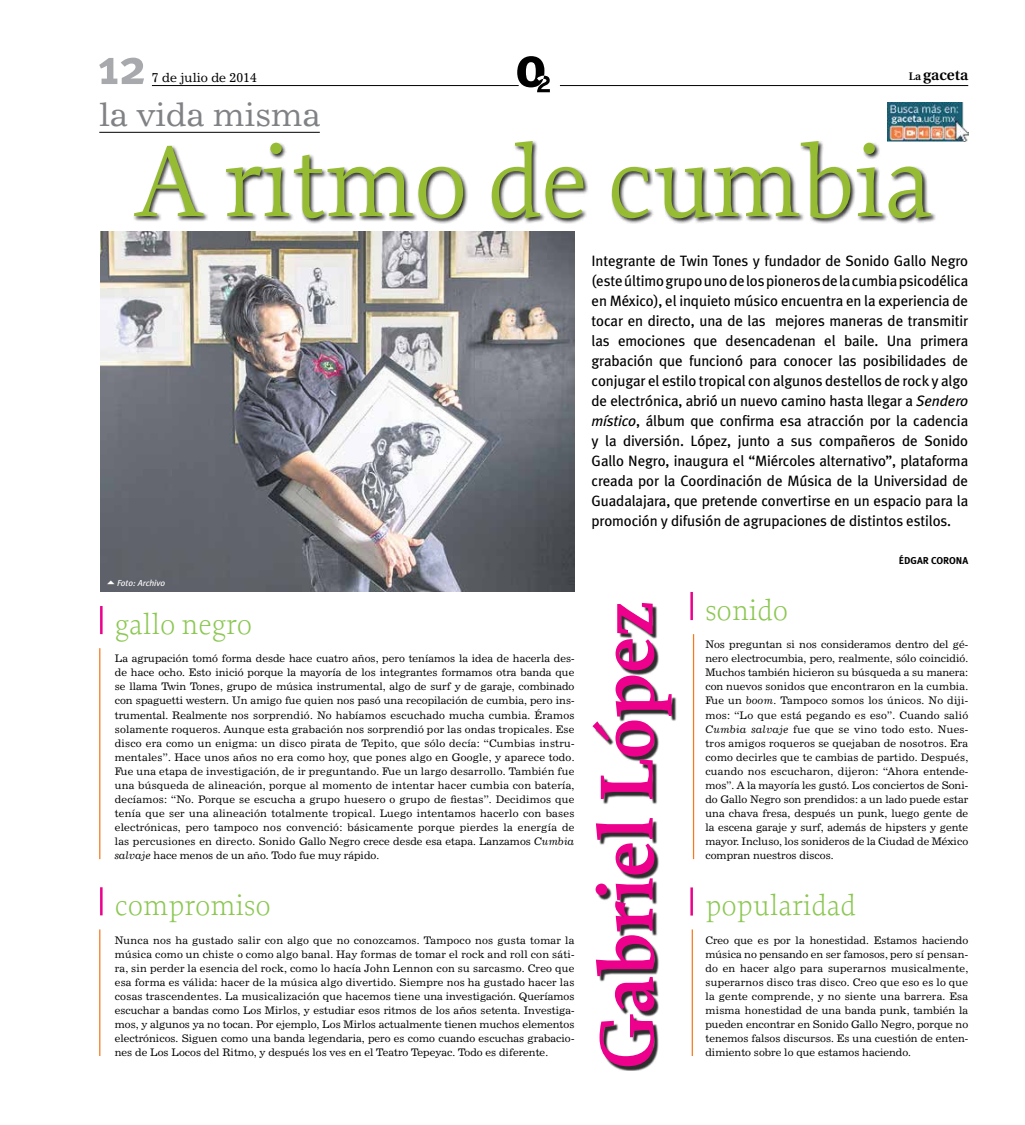
<style>
.page{position:relative;width:1025px;height:1125px;background:#fff}
.page>*{position:absolute;margin:0;border:0;box-sizing:border-box;transform-origin:0 0}
.t1{font:105.12px "Proforma";letter-spacing:-.01em;color:#96bc33}
.t2{font:600 79.25px "Proforma";letter-spacing:-.01em;color:#ec008c}
.t3{font:700 50px "Meta Plus";color:#a7a9ac}
.t4{font:32.25px "News 702 BT";color:#808285}
.t5{font:300 30px "Proforma";color:#8bc751}
.t6{font:600 15.12px "Utopia";color:#000}
.t7{font:15px/20px "Meta Plus";letter-spacing:-.01em;color:#000;text-align:justify}
.t8{font:12.5px "News 702 BT";color:#000}
.t9{font:10.25px/14.1px "News 702 BT";color:#000;text-align:justify}
.t10{font:700 10px "Meta Plus";color:#000}
.t11{font:italic 8.75px "Meta Plus";color:#fff}
.s1{font-size:11px}
.s2{font-style:italic}
</style>
<div class="page">
<svg style="left:517px;top:56px;width:32px;height:36px"></svg>
<hr style="left:152px;top:85px;width:366px;height:1px;background:#000">
<hr style="left:559px;top:85px;width:408px;height:1px;background:#000">
<hr style="left:99px;top:132px;width:221px;height:1px;background:#000">
<hr style="left:99px;top:648px;width:1px;height:211px;background:#f47920">
<hr style="left:99px;top:929px;width:1px;height:127px;background:#f47920">
<hr style="left:692px;top:634px;width:2px;height:225px;background:#f47920">
<hr style="left:691px;top:929px;width:1px;height:127px;background:#f47920">
<hr style="left:100px;top:606px;width:2px;height:28px;background:#ec008c">
<hr style="left:100px;top:887px;width:2px;height:28px;background:#ec008c">
<hr style="left:690px;top:592px;width:2px;height:28px;background:#ec008c">
<hr style="left:690px;top:887px;width:2px;height:29px;background:#ec008c">
<div style="left:594px;top:605px;width:82px;height:466px;background:#000;opacity:.83"></div>
<div style="left:133px;top:140px;width:803px;height:85px;background:#000;opacity:.86"></div>
<img style="left:100px;top:232px;width:474px;height:360px">
<img style="left:886px;top:103px;width:82px;height:39px">
<svg style="left:107px;top:580px;width:7px;height:4px"></svg>
<h3 class="t3" style="left:99px;top:38px;width:49px">12</h3>
<p class="t8" style="left:152px;top:70px;width:106px">7 de julio de 2014</p>
<h3 class="t6" style="left:908px;top:66px;width:61px"><span class="s1">La</span> gaceta</h3>
<h3 class="t4" style="left:100px;top:94px;width:222px">la vida misma</h3>
<h1 class="t1" style="left:133px;top:117px;width:800px">A ritmo de cumbia</h1>
<p class="t11" style="left:117px;top:578px;width:50px">Foto: Archivo</p>
<h3 class="t5" style="left:115px;top:606px;width:139px">gallo negro</h3>
<p class="t9" style="left:115px;top:651px;width:461px">La agrupación tomó forma desde hace cuatro años, pero teníamos la idea de hacerla des&shy;de hace ocho. Esto inició porque la mayoría de los integrantes formamos otra banda que se llama Twin Tones, grupo de música instrumental, algo de surf y de garaje, combinado con spaguetti western. Un amigo fue quien nos pasó una recopilación de cumbia, pero ins&shy;trumental. Realmente nos sorprendió. No habíamos escuchado mucha cumbia. Éramos solamente roqueros. Aunque esta grabación nos sorprendió por las ondas tropicales. Ese disco era como un enigma: un disco pirata de Tepito, que sólo decía: “Cumbias instru&shy;mentales”. Hace unos años no era como hoy, que pones algo en Google, y aparece todo.<br>Fue una etapa de investigación, de ir preguntando. Fue un largo desarrollo. También fue una búsqueda de alineación, porque al momento de intentar hacer cumbia con batería, decíamos: “No. Porque se escucha a grupo huesero o grupo de fiestas”. Decidimos que tenía que ser una alineación totalmente tropical. Luego intentamos hacerlo con bases electrónicas, pero tampoco nos convenció: básicamente porque pierdes la energía de las percusiones en directo. Sonido Gallo Negro crece desde esa etapa. Lanzamos <span class="s2">Cumbia salvaje</span> hace menos de un año. Todo fue muy rápido.</p>
<h3 class="t5" style="left:115px;top:887px;width:157px">compromiso</h3>
<p class="t9" style="left:115px;top:933px;width:461px">Nunca nos ha gustado salir con algo que no conozcamos. Tampoco nos gusta tomar la música como un chiste o como algo banal. Hay formas de tomar el rock and roll con sáti&shy;ra, sin perder la esencia del rock, como lo hacía John Lennon con su sarcasmo. Creo que esa forma es válida: hacer de la música algo divertido. Siempre nos ha gustado hacer las cosas trascendentes. La musicalización que hacemos tiene una investigación. Queríamos escuchar a bandas como Los Mirlos, y estudiar esos ritmos de los años setenta. Investiga&shy;mos, y algunos ya no tocan. Por ejemplo, Los Mirlos actualmente tienen muchos elementos electrónicos. Siguen como una banda legendaria, pero es como cuando escuchas grabacio&shy;nes de Los Locos del Ritmo, y después los ves en el Teatro Tepeyac. Todo es diferente.</p>
<p class="t7" style="left:591px;top:251px;width:378px">Integrante de Twin Tones y fundador de Sonido Gallo Negro (este último grupo uno de los pioneros de la cumbia psicodélica en México), el inquieto músico encuentra en la experiencia de tocar en directo, una de las mejores maneras de transmitir las emociones que desencadenan el baile. Una primera grabación que funcionó para conocer las posibilidades de conjugar el estilo tropical con algunos destellos de rock y algo de electrónica, abrió un nuevo camino hasta llegar a <span class="s2">Sendero místico</span>, álbum que confirma esa atracción por la cadencia y la diversión. López, junto a sus compañeros de Sonido Gallo Negro, inaugura el “Miércoles alternativo”, plataforma creada por la Coordinación de Música de la Universidad de Guadalajara, que pretende convertirse en un espacio para la promoción y difusión de agrupaciones de distintos estilos.</p>
<p class="t10" style="left:898px;top:555px;width:58px">ÉDGAR CO RONA</p>
<h2 class="t2" style="left:577px;top:1070px;width:471px;rotate:-90deg">Gabriel López</h2>
<h3 class="t5" style="left:705px;top:592px;width:84px">sonido</h3>
<p class="t9" style="left:705px;top:637px;width:264px">Nos preguntan si nos consideramos dentro del gé&shy;nero electrocumbia, pero, realmente, sólo coincidió.<br>Muchos también hicieron su búsqueda a su manera: con nuevos sonidos que encontraron en la cumbia.<br>Fue un <span class="s2">boom</span>. Tampoco somos los únicos. No diji&shy;mos: “Lo que está pegando es eso”. Cuando salió <span class="s2">Cumbia salvaje</span> fue que se vino todo esto. Nues&shy;tros amigos roqueros se quejaban de nosotros. Era como decirles que te cambias de partido. Después, cuando nos escucharon, dijeron: “Ahora entende&shy;mos”. A la mayoría les gustó. Los conciertos de Soni&shy;do Gallo Negro son prendidos: a un lado puede estar una chava fresa, después un punk, luego gente de la escena garaje y surf, además de hipsters y gente mayor. Incluso, los sonideros de la Ciudad de México compran nuestros discos.</p>
<h3 class="t5" style="left:705px;top:887px;width:152px">popularidad</h3>
<p class="t9" style="left:705px;top:933px;width:264px">Creo que es por la honestidad. Estamos haciendo música no pensando en ser famosos, pero sí pensan&shy;do en hacer algo para superarnos musicalmente, superarnos disco tras disco. Creo que eso es lo que la gente comprende, y no siente una barrera. Esa misma honestidad de una banda punk, también la pueden encontrar en Sonido Gallo Negro, porque no tenemos falsos discursos. Es una cuestión de enten&shy;dimiento sobre lo que estamos haciendo.</p>
</div>
